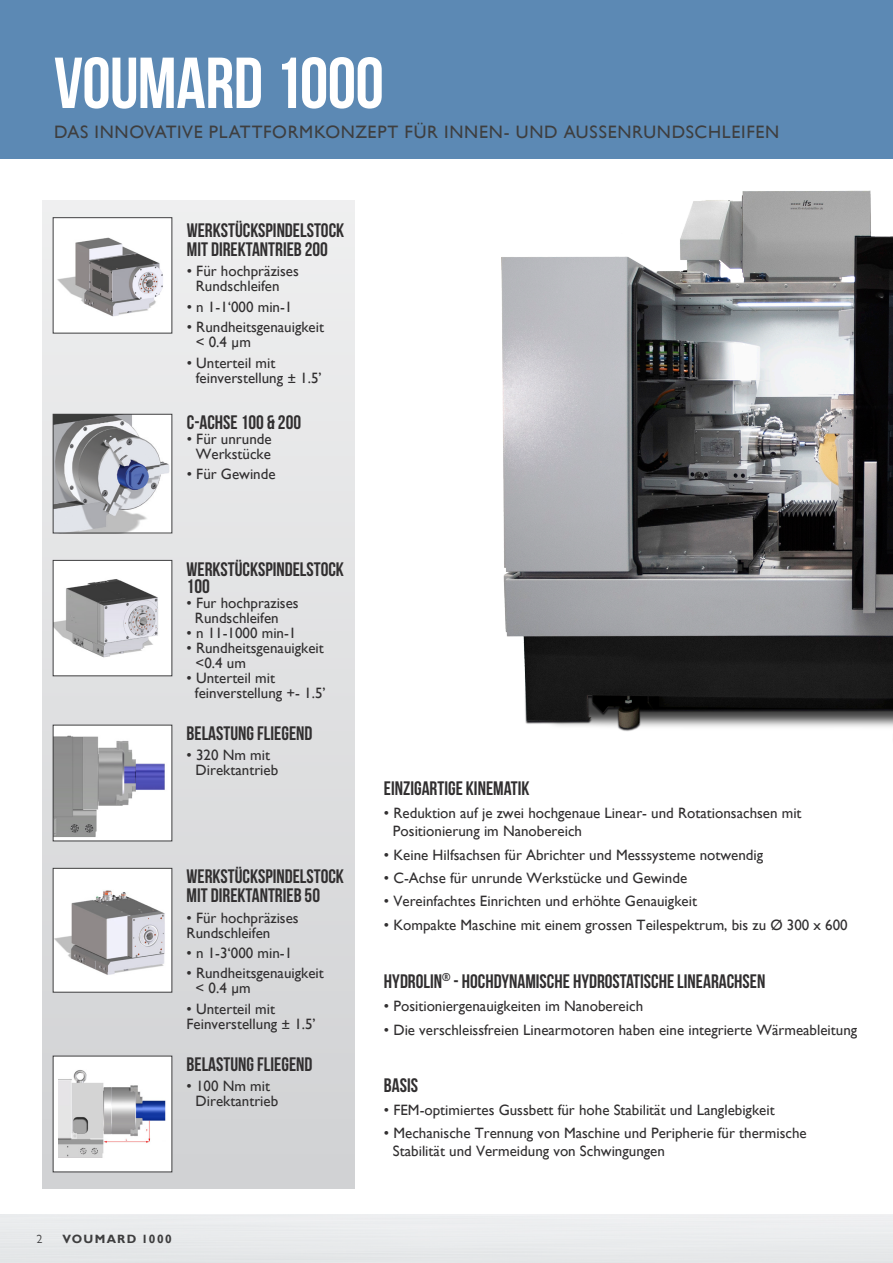
<style>
.page{position:relative;width:893px;height:1263px;background:#fff}
.page>*{position:absolute;margin:0;border:0;box-sizing:border-box;transform-origin:0 0}
.t1{font:72px "Bebas Neue";letter-spacing:-.01em;color:#fff}
.t2{font:19.5px/16.5px "Bebas Neue";color:#312f30}
.t3{font:18px "Gill Sans";letter-spacing:.04em;color:#3e3e3f}
.t4{font:15px/15px "Gill Sans";color:#312f30}
.t5{font:700 12px "Gill Sans";letter-spacing:.105em;color:#3e3e3f}
.t6{font:12px "Gill Sans Nova";color:#3e3e3f}
.s1{font-style:inherit}
</style>
<div class="page">
<div style="left:0;top:0;width:893px;height:159px;background:#5c89b4"></div>
<div style="left:42px;top:200px;width:313px;height:988px;background:linear-gradient(to bottom,#eeeeef,#cfd0d2)"></div>
<img style="left:501px;top:190px;width:392px;height:541px">
<img style="left:55px;top:416px;width:115px;height:115px">
<div style="left:53px;top:414px;width:119px;height:119px;border:1px solid #3e3e3f"></div>
<div style="left:53px;top:560px;width:119px;height:116px;background:#fff"></div>
<img style="left:55px;top:579px;width:103px;height:79px">
<div style="left:53px;top:725px;width:119px;height:116px;background:#fff"></div>
<img style="left:55px;top:735px;width:110px;height:102px">
<div style="left:53px;top:1056px;width:119px;height:116px;background:#fff"></div>
<img style="left:58px;top:1070px;width:108px;height:88px">
<div style="left:53px;top:218px;width:119px;height:115px;background:#fff"></div>
<img style="left:57px;top:238px;width:106px;height:79px">
<div style="left:53px;top:868px;width:119px;height:124px;background:#fff"></div>
<img style="left:55px;top:890px;width:110px;height:85px">
<p class="t1" style="left:54px;top:44px;width:331px">VOUMARD 1000</p>
<p class="t3" style="left:54px;top:121px;width:727px">DAS INNOVATIVE PLATTFORMKONZEPT FÜR INNEN- UND AUSSENRUNDSCHLEIFEN</p>
<p class="t2" style="left:187px;top:220px;width:159px;line-height:19.5px">WERKSTÜCKSPINDELSTOCK<br>MIT DIREKTANTRIEB 200</p>
<p class="t4" style="left:196px;top:264px;width:105px;text-indent:-9px">• Für hochpräzises<br>Rundschleifen</p>
<p class="t4" style="left:187px;top:299px;width:107px">• n 1-1‘000 min-1</p>
<p class="t4" style="left:196px;top:319px;width:130px;text-indent:-9px">• Rundheitsgenauigkeit &lt; 0.4 μm</p>
<p class="t4" style="left:196px;top:355px;width:128px;text-indent:-9px">• Unterteil mit feinverstellung ± <span class="s1">1.5’</span></p>
<p class="t2" style="left:187px;top:413px;width:116px">C-ACHSE 100 &amp; 200</p>
<p class="t4" style="left:187px;top:431px;width:86px;text-align:center">• Für unrunde<br>Werkstücke</p>
<p class="t4" style="left:187px;top:466px;width:90px">• Für Gewinde</p>
<p class="t2" style="left:187px;top:561px;width:159px">WERKSTÜCKSPINDELSTOCK<br>100</p>
<p class="t4" style="left:195px;top:595px;width:105px;text-indent:-8px">• Fur hochprazises<br>Rundschleifen</p>
<p class="t4" style="left:187px;top:625px;width:111px">• n 11-1000 min-1</p>
<p class="t4" style="left:196px;top:640px;width:130px;text-indent:-9px">• Rundheitsgenauigkeit &lt;0.4 um</p>
<p class="t4" style="left:195px;top:670px;width:132px;text-indent:-8px">• Unterteil mit feinverstellung +- 1.5’</p>
<p class="t2" style="left:187px;top:725px;width:127px">BELASTUNG FLIEGEND</p>
<p class="t4" style="left:196px;top:748px;width:84px;text-indent:-9px">• 320 Nm mit<br>Direktantrieb</p>
<p class="t2" style="left:187px;top:867px;width:159px">WERKSTÜCKSPINDELSTOCK</p>
<p class="t2" style="left:187px;top:887px;width:135px">MIT DIREKTANTRIEB 50</p>
<p class="t4" style="left:187px;top:910px;width:114px">• Für hochpräzises<br>Rundschleifen</p>
<p class="t4" style="left:187px;top:945px;width:107px">• n 1-3‘000 min-1</p>
<p class="t4" style="left:196px;top:966px;width:130px;text-indent:-9px">• Rundheitsgenauigkeit &lt; 0.4 μm</p>
<p class="t4" style="left:187px;top:1001px;width:131px">• Unterteil mit<br>Feinverstellung ± <span class="s1">1.5’</span></p>
<p class="t2" style="left:187px;top:1055px;width:127px">BELASTUNG FLIEGEND</p>
<p class="t4" style="left:196px;top:1078px;width:84px;text-indent:-9px">• 100 Nm mit<br>Direktantrieb</p>
<p class="t6" style="left:36px;top:1231px;width:7px">2</p>
<p class="t5" style="left:62px;top:1231px;width:111px">VOUMARD 1000</p>
<p class="t2" style="left:384px;top:779px;width:147px">EINZIGARTIGE KINEMATIK</p>
<p class="t4" style="left:393px;top:804px;width:410px;line-height:18px;text-indent:-9px">• Reduktion auf je zwei hochgenaue Linear- und Rotationsachsen mit<br>Positionierung im Nanobereich</p>
<p class="t4" style="left:384px;top:847px;width:381px">• Keine Hilfsachsen für Abrichter und Messsysteme notwendig</p>
<p class="t4" style="left:384px;top:870px;width:305px">• C-Achse für unrunde Werkstücke und Gewinde</p>
<p class="t4" style="left:384px;top:894px;width:315px">• Vereinfachtes Einrichten und erhöhte Genauigkeit</p>
<p class="t4" style="left:384px;top:917px;width:465px">• Kompakte Maschine mit einem grossen Teilespektrum, bis zu Ø 300 x 600</p>
<p class="t2" style="left:384px;top:973px;width:383px">HYDROLIN<sup>®</sup> - HOCHDYNAMISCHE HYDROSTATISCHE LINEARACHSEN</p>
<p class="t4" style="left:384px;top:998px;width:261px">• Positioniergenauigkeiten im Nanobereich</p>
<p class="t4" style="left:384px;top:1022px;width:475px">• Die verschleissfreien Linearmotoren haben eine integrierte Wärmeableitung</p>
<p class="t2" style="left:384px;top:1076px;width:36px">BASIS</p>
<p class="t4" style="left:384px;top:1102px;width:392px">• FEM-optimiertes Gussbett für hohe Stabilität und Langlebigkeit</p>
<p class="t4" style="left:393px;top:1124px;width:415px;line-height:18px;text-indent:-9px">• Mechanische Trennung von Maschine und Peripherie für thermische<br>Stabilität und Vermeidung von Schwingungen</p>
</div>
